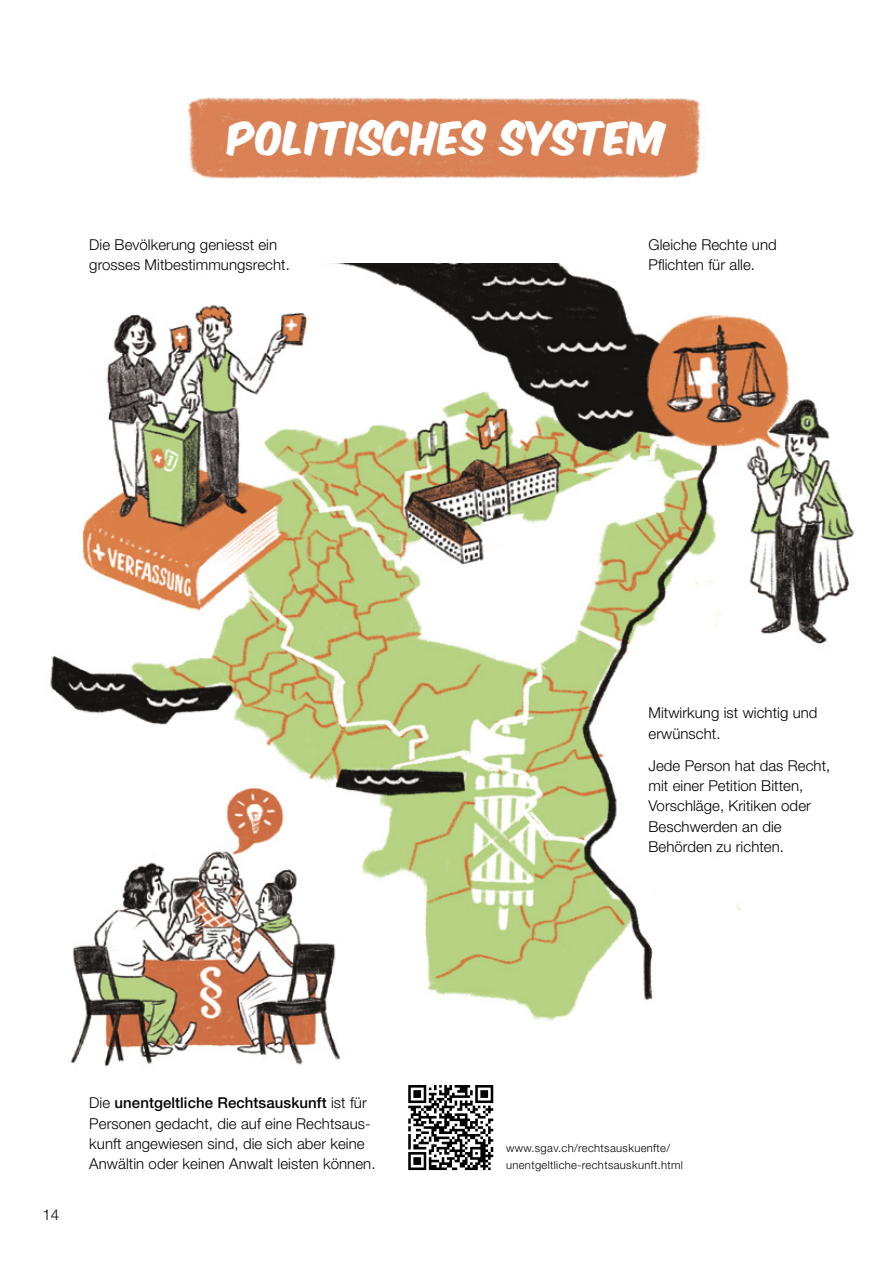
<style>
.page{position:relative;width:893px;height:1263px;background:#fff}
.page>*{position:absolute;margin:0;border:0;box-sizing:border-box;transform-origin:0 0}
.t1{font:39px "Komika Axis";letter-spacing:.03em;color:#fff}
.t2{font:300 15px/20.2px "Helvetica Neue LT Std";letter-spacing:.005em;color:#000}
.t3{font:300 11.25px/16.5px "Helvetica Neue LT Std";letter-spacing:.03em;color:#000}
.s1{font-weight:500}
</style>
<div class="page">
<img style="left:50px;top:263px;width:805px;height:759px">
<img style="left:187px;top:97px;width:514px;height:82px">
<img style="left:55px;top:778px;width:301px;height:288px">
<svg style="left:408px;top:1085px;width:85px;height:85px"></svg>
<h1 class="t1" style="left:228px;top:118px;width:439px">POLITISCHES SYSTEM</h1>
<p class="t2" style="left:89px;top:234px;width:202px">Die Bevölkerung geniesst ein grosses Mitbestimmungsrecht.</p>
<p class="t2" style="left:648px;top:234px;width:130px">Gleiche Rechte und<br>Pflichten für alle.</p>
<p class="t2" style="left:43px;top:1204px;width:18px">14</p>
<p class="t2" style="left:89px;top:1093px;width:288px">Die <span class="s1">unentgeltliche Rechtsauskunft</span> ist für Personen gedacht, die auf eine Rechtsaus&shy;kunft angewiesen sind, die sich aber keine Anwältin oder keinen Anwalt leisten können.</p>
<p class="t2" style="left:648px;top:703px;width:171px">Mitwirkung ist wichtig und erwünscht.</p>
<p class="t2" style="left:648px;top:755px;width:183px">Jede Person hat das Recht, mit einer Petition Bitten,<br>Vorschläge, Kritiken oder<br>Beschwerden an die<br>Behörden zu richten.</p>
<p class="t3" style="left:506px;top:1139px;width:178px">www.sgav.ch/rechtsauskuenfte/ unentgeltliche-rechtsauskunft.html</p>
</div>
